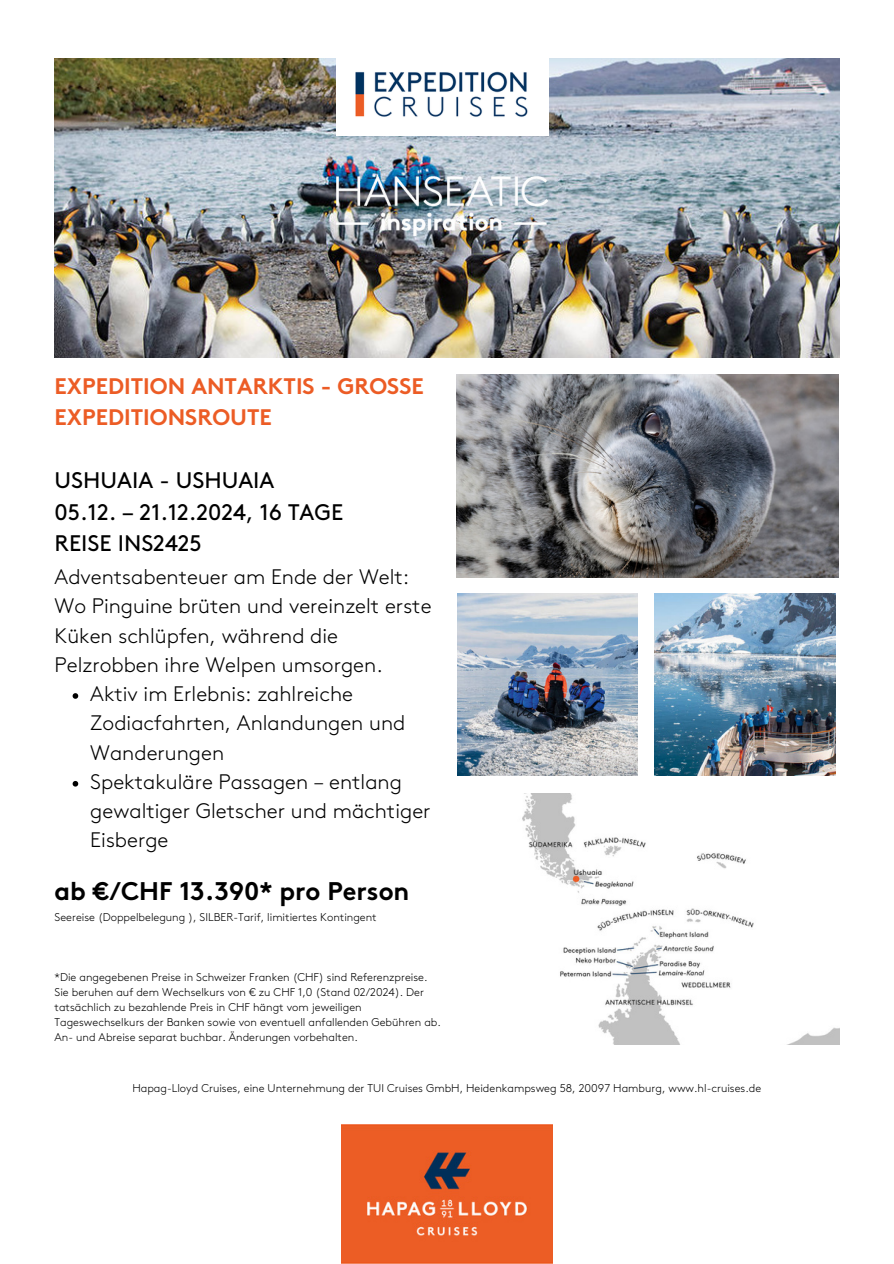
<style>
.page{position:relative;width:894px;height:1264px;background:#fff}
.page>*{position:absolute;margin:0;border:0;box-sizing:border-box;transform-origin:0 0}
.t1{font:700 25.5px "Brown Pro";color:#000}
.t2{font:22.5px/31.5px "Brown Pro";color:#000}
.t3{font:700 22.5px/31.5px "Brown Pro";color:#ec5c25}
.t4{font:300 21px/29.2px "Brown Pro";color:#000}
.t5{font:300 11.25px/15px "Brown Pro";color:#000}
</style>
<div class="page">
<img style="left:341px;top:1124px;width:211px;height:138px">
<img style="left:55px;top:59px;width:783px;height:299px">
<img style="left:336px;top:59px;width:212px;height:76px">
<img style="left:336px;top:176px;width:212px;height:81px">
<img style="left:654px;top:593px;width:180px;height:183px">
<img style="left:456px;top:374px;width:382px;height:203px">
<img style="left:522px;top:793px;width:317px;height:251px">
<svg style="left:73px;top:693px;width:5px;height:5px"></svg>
<svg style="left:73px;top:781px;width:5px;height:5px"></svg>
<img style="left:457px;top:593px;width:180px;height:183px">
<h2 class="t3" style="left:55px;top:372px;width:370px">EXPEDITION ANTARKTIS - GROSSE<br>EXPEDITIONSROUTE</h2>
<h2 class="t2" style="left:55px;top:467px;width:290px">USHUAIA - USHUAIA<br>05.12. – 21.12.2024, 16 TAGE<br>REISE INS2425</h2>
<p class="t4" style="left:55px;top:564px;width:378px">Adventsabenteuer am Ende der Welt:<br>Wo Pinguine brüten und vereinzelt erste Küken schlüpfen, während die Pelzrobben ihre Welpen umsorgen.</p>
<p class="t4" style="left:90px;top:681px;width:316px">Aktiv im Erlebnis: zahlreiche<br>Zodiacfahrten, Anlandungen und<br>Wanderungen</p>
<p class="t4" style="left:90px;top:769px;width:342px">Spektakuläre Passagen – entlang gewaltiger Gletscher und mächtiger<br>Eisberge</p>
<p class="t1" style="left:55px;top:880px;width:356px">ab €/CHF 13.390* pro Person</p>
<p class="t5" style="left:55px;top:910px;width:323px">Seereise (Doppelbelegung ), SILBER-Tarif, limitiertes Kontingent</p>
<p class="t5" style="left:55px;top:970px;width:387px">*Die angegebenen Preise in Schweizer Franken (CHF) sind Referenzpreise.<br>Sie beruhen auf dem Wechselkurs von € zu CHF 1,0 (Stand 02/2024). Der tatsächlich zu bezahlende Preis in CHF hängt vom jeweiligen Tageswechselkurs der Banken sowie von eventuell anfallenden Gebühren ab.<br>An- und Abreise separat buchbar. Änderungen vorbehalten.</p>
<p class="t5" style="left:132px;top:1081px;width:630px">Hapag-Lloyd Cruises, eine Unternehmung der TUI Cruises GmbH, Heidenkampsweg 58, 20097 Hamburg, www.hl-cruises.de</p>
</div>
